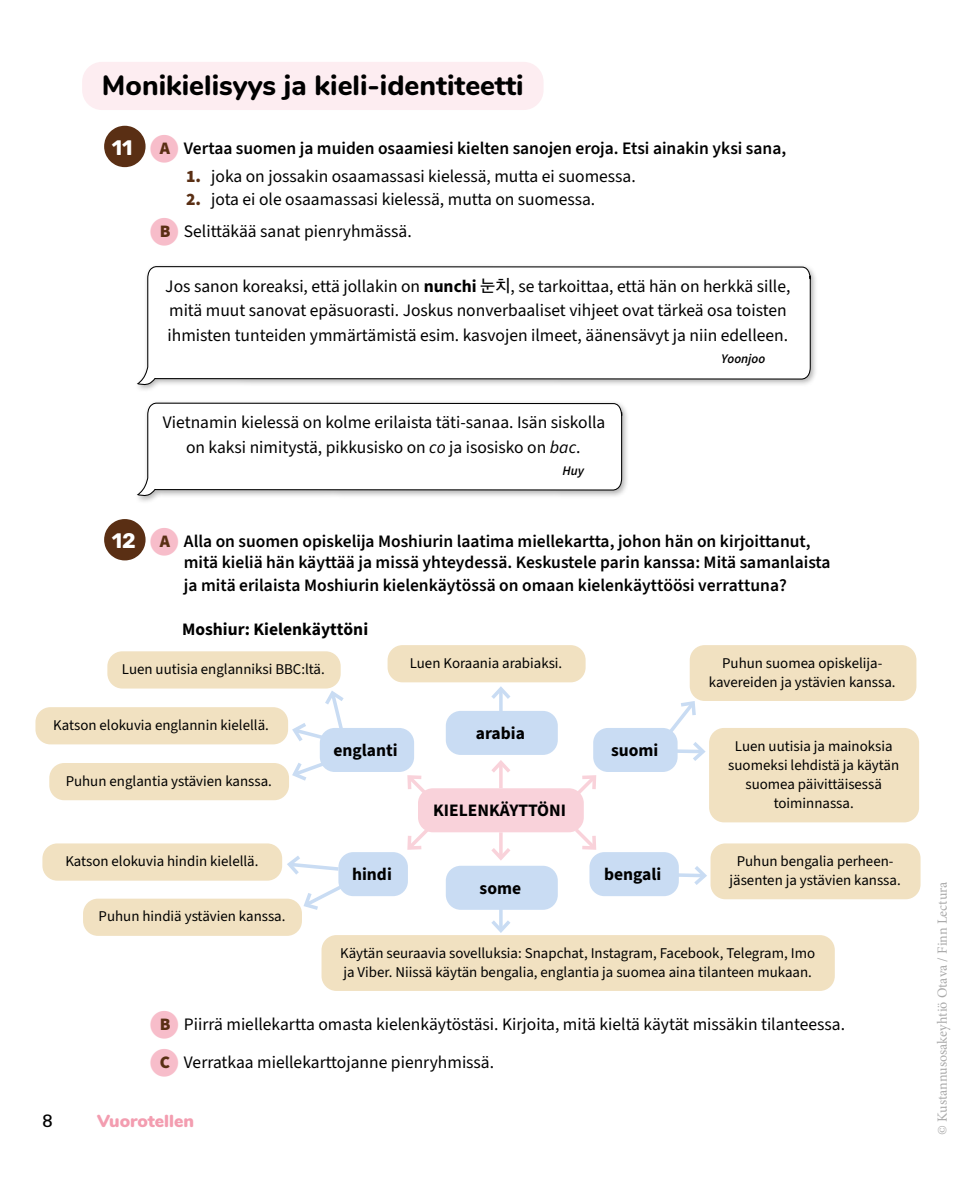
<style>
.page{position:relative;width:973px;height:1177px;background:#fff}
.page>*{position:absolute;margin:0;border:0;box-sizing:border-box;transform-origin:0 0}
.t1{font:800 28px "Nunito";color:#000}
.t2{font:17.5px/24.5px "Source Sans 3";color:#000}
.t3{font:600 17.5px/21px "Source Sans 3";color:#000}
.t4{font:700 17.5px "Source Sans 3";color:#000}
.t5{font:900 17.5px "Nunito";color:#f39db0}
.t6{font:500 17.5px "Nunito";color:#000}
.t7{font:14.88px/19.2px "Source Sans 3";color:#000;text-align:center}
.t8{font:14px "Minion Pro";color:#aaa}
.t9{font:italic 600 13.12px "Source Sans 3";color:#000}
.s1{color:#5a2f14}
.s2{font-family:"Rubik";font-weight:700;font-size:21px;color:#fff}
.s3{color:#f7bdca}
.s4{font-weight:900;color:#5a2f14}
.s5{font-weight:700}
.s6{font-family:"Apple SD Gothic Neo";font-weight:500}
.s7{font-family:"Source Sans 3 VF";font-style:italic}
</style>
<div class="page">
<div style="left:82px;top:62px;width:461px;height:48px;background:#fdedf1;border-radius:20px"></div>
<div style="left:134px;top:263px;width:683px;height:130px;background:#000;opacity:.3"></div>
<svg style="left:137px;top:265px;width:674px;height:121px"></svg>
<div style="left:134px;top:400px;width:495px;height:104px;background:#000;opacity:.3"></div>
<svg style="left:137px;top:402px;width:485px;height:95px"></svg>
<div style="left:418px;top:788px;width:165px;height:44px;background:#f9d2da;border-radius:15px"></div>
<div style="left:320px;top:727px;width:94px;height:44px;background:#c9dcf3;border-radius:15px"></div>
<div style="left:593px;top:727px;width:84px;height:44px;background:#c9dcf3;border-radius:15px"></div>
<div style="left:589px;top:852px;width:89px;height:44px;background:#c9dcf3;border-radius:15px"></div>
<div style="left:446px;top:710px;width:111px;height:44px;background:#c9dcf3;border-radius:15px"></div>
<div style="left:338px;top:852px;width:70px;height:44px;background:#c9dcf3;border-radius:15px"></div>
<div style="left:107px;top:651px;width:233px;height:37px;background:#f1e1c1;border-radius:15px"></div>
<div style="left:35px;top:707px;width:253px;height:37px;background:#f1e1c1;border-radius:15px"></div>
<div style="left:49px;top:763px;width:240px;height:37px;background:#f1e1c1;border-radius:15px"></div>
<div style="left:42px;top:843px;width:240px;height:37px;background:#f1e1c1;border-radius:15px"></div>
<div style="left:83px;top:898px;width:219px;height:37px;background:#f1e1c1;border-radius:15px"></div>
<div style="left:387px;top:645px;width:198px;height:37px;background:#f1e1c1;border-radius:15px"></div>
<div style="left:710px;top:843px;width:210px;height:56px;background:#f1e1c1;border-radius:15px"></div>
<div style="left:446px;top:865px;width:111px;height:44px;background:#c9dcf3;border-radius:15px"></div>
<div style="left:709px;top:727px;width:210px;height:95px;background:#f1e1c1;border-radius:15px"></div>
<div style="left:689px;top:645px;width:227px;height:56px;background:#f1e1c1;border-radius:15px"></div>
<div style="left:321px;top:934px;width:513px;height:56px;background:#f1e1c1;border-radius:15px"></div>
<hr style="left:499px;top:762px;width:3px;height:26px;background:#f9d2da">
<svg style="left:491px;top:760px;width:19px;height:16px"></svg>
<hr style="left:499px;top:832px;width:3px;height:26px;background:#f9d2da">
<svg style="left:491px;top:844px;width:19px;height:17px"></svg>
<svg style="left:407px;top:775px;width:25px;height:25px"></svg>
<svg style="left:571px;top:775px;width:25px;height:25px"></svg>
<svg style="left:407px;top:825px;width:25px;height:25px"></svg>
<svg style="left:572px;top:824px;width:24px;height:26px"></svg>
<svg style="left:292px;top:760px;width:36px;height:21px"></svg>
<svg style="left:289px;top:688px;width:58px;height:57px"></svg>
<svg style="left:284px;top:853px;width:63px;height:59px"></svg>
<hr style="left:499px;top:906px;width:3px;height:24px;background:#c9dcf3">
<svg style="left:487px;top:916px;width:27px;height:19px"></svg>
<hr style="left:499px;top:688px;width:3px;height:25px;background:#c9dcf3">
<svg style="left:491px;top:686px;width:20px;height:16px"></svg>
<svg style="left:661px;top:698px;width:45px;height:66px"></svg>
<svg style="left:677px;top:862px;width:30px;height:26px"></svg>
<h1 class="t1" style="left:102px;top:65px;width:423px">Monikielisyys ja kieli-identiteetti</h1>
<p class="t3" style="left:102px;top:138px;width:685px"><span class="s1">●</span><span class="s2">11</span> <span class="s3">●</span><span class="s4">A</span> Vertaa suomen ja muiden osaamiesi kielten sanojen eroja. Etsi ainakin yksi sana,</p>
<p class="t2" style="left:186px;top:164px;width:451px"><span class="s4">1.</span> joka on jossakin osaamassasi kielessä, mutta ei suomessa.</p>
<p class="t2" style="left:186px;top:187px;width:410px"><span class="s4">2.</span> jota ei ole osaamassasi kielessä, mutta on suomessa.</p>
<p class="t2" style="left:149px;top:220px;width:264px"><span class="s3">●</span><span class="s4">B</span> Selittäkää sanat pienryhmässä.</p>
<p class="t2" style="left:165px;top:274px;width:626px">Jos sanon koreaksi, että jollakin on <span class="s5">nunchi</span> <span class="s6">눈치</span>, se tarkoittaa, että hän on herkkä sille, mitä muut sanovat epäsuorasti. Joskus nonverbaaliset vihjeet ovat tärkeä osa toisten ihmisten tunteiden ymmärtämistä esim. kasvojen ilmeet, äänensävyt ja niin edelleen.</p>
<p class="t9" style="left:721px;top:350px;width:46px">Yoonjoo</p>
<p class="t2" style="left:163px;top:411px;width:444px;text-align:center">Vietnamin kielessä on kolme erilaista täti-sanaa. Isän siskolla on kaksi nimitystä, pikkusisko on <span class="s7">co</span> ja isosisko on <span class="s7">bac</span>.</p>
<p class="t9" style="left:562px;top:462px;width:23px">Huy</p>
<p class="t3" style="left:184px;top:531px;width:648px;text-indent:-82px"><span class="s1">●</span><span class="s2">12</span> <span class="s3">●</span><span class="s4">A</span> Alla on suomen opiskelija Moshiurin laatima miellekartta, johon hän on kirjoittanut, mitä kieliä hän käyttää ja missä yhteydessä. Keskustele parin kanssa: Mitä samanlaista</p>
<p class="t3" style="left:184px;top:575px;width:604px">ja mitä erilaista Moshiurin kielenkäytössä on omaan kielenkäyttöösi verrattuna?</p>
<p class="t4" style="left:182px;top:617px;width:187px">Moshiur: Kielenkäyttöni</p>
<p class="t7" style="left:122px;top:659px;width:204px">Luen uutisia englanniksi BBC:ltä.</p>
<p class="t7" style="left:410px;top:653px;width:154px">Luen Koraania arabiaksi.</p>
<p class="t7" style="left:53px;top:715px;width:217px">Katson elokuvia englannin kielellä.</p>
<p class="t7" style="left:66px;top:771px;width:208px">Puhun englantia ystävien kanssa.</p>
<p class="t7" style="left:65px;top:851px;width:195px">Katson elokuvia hindin kielellä.</p>
<p class="t7" style="left:99px;top:907px;width:188px">Puhun hindiä ystävien kanssa.</p>
<p class="t4" style="left:476px;top:721px;width:50px">arabia</p>
<p class="t4" style="left:333px;top:738px;width:66px">englanti</p>
<p class="t4" style="left:611px;top:738px;width:49px">suomi</p>
<p class="t4" style="left:352px;top:862px;width:41px">hindi</p>
<p class="t4" style="left:433px;top:798px;width:134px">KIELENKÄYTTÖNI</p>
<p class="t4" style="left:479px;top:876px;width:43px">some</p>
<p class="t4" style="left:604px;top:862px;width:59px">bengali</p>
<p class="t7" style="left:708px;top:653px;width:188px">Puhun suomea opiskelija&shy;kavereiden ja ystävien kanssa.</p>
<p class="t7" style="left:728px;top:736px;width:172px">Luen uutisia ja mainoksia suomeksi lehdistä ja käytän suomea päivittäisessä toiminnassa.</p>
<p class="t7" style="left:729px;top:851px;width:173px">Puhun bengalia perheen&shy;jäsenten ja ystävien kanssa.</p>
<p class="t7" style="left:340px;top:943px;width:476px;text-align:left">Käytän seuraavia sovelluksia: Snapchat, Instagram, Facebook, Telegram, Imo ja Viber. Niissä käytän bengalia, englantia ja suomea aina tilanteen mukaan.</p>
<p class="t2" style="left:149px;top:1012px;width:697px"><span class="s3">●</span><span class="s4">B</span> Piirrä miellekartta omasta kielenkäytöstäsi. Kirjoita, mitä kieltä käytät missäkin tilanteessa.</p>
<p class="t2" style="left:149px;top:1050px;width:346px"><span class="s3">●</span><span class="s4">C</span> Verratkaa miellekarttojanne pienryhmissä.</p>
<p class="t6" style="left:42px;top:1105px;width:12px">8</p>
<p class="t5" style="left:97px;top:1107px;width:98px">Vuorotellen</p>
<p class="t8" style="left:933px;top:1135px;width:255px;rotate:-90deg">© Kustannusosakeyhtiö Otava / Finn Lectura</p>
</div>
